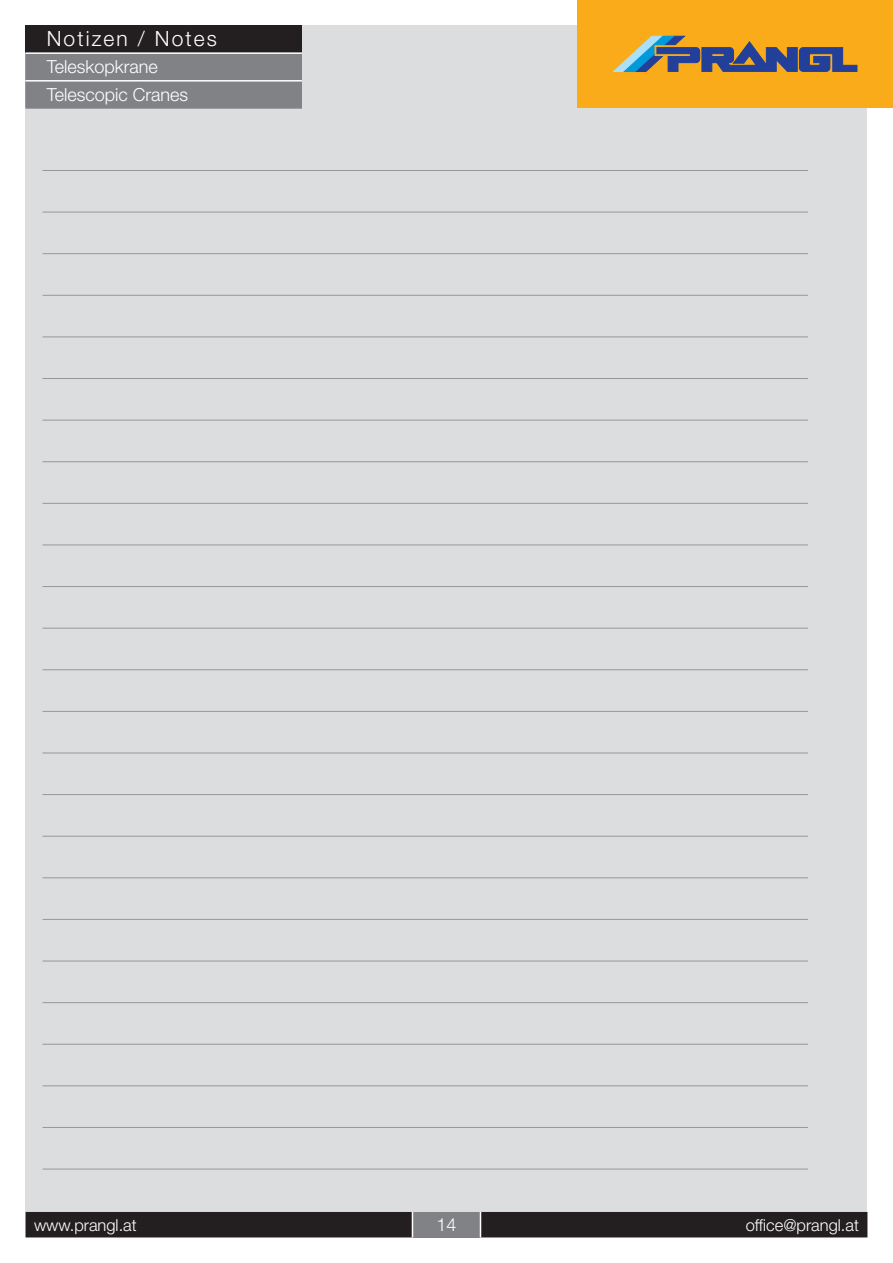
<style>
.page{position:relative;width:893px;height:1263px;background:#fff}
.page>*{position:absolute;margin:0;border:0;box-sizing:border-box;transform-origin:0 0}
.t1{font:300 21px "Helvetica Neue LT Pro";letter-spacing:.1em;color:#fff}
.t2{font:300 18px/28px "Helvetica Neue LT Pro";color:#fff}
.t3{font:300 16.5px "Helvetica Neue LT Pro";color:#fff}
</style>
<div class="page">
<div style="left:26px;top:26px;width:841px;height:1186px;background:#dcdddf"></div>
<svg style="left:26px;top:1212px;width:841px;height:25px;background:#2b2728"></svg>
<div style="left:577px;top:0;width:316px;height:108px;background:#faab1a"></div>
<svg style="left:613px;top:36px;width:244px;height:36px"></svg>
<hr style="left:43px;top:170px;width:765px;height:1px;background:#95979a">
<hr style="left:43px;top:212px;width:765px;height:1px;background:#95979a">
<hr style="left:43px;top:253px;width:765px;height:1px;background:#95979a">
<hr style="left:43px;top:295px;width:765px;height:1px;background:#95979a">
<hr style="left:43px;top:336px;width:765px;height:1px;background:#95979a">
<hr style="left:43px;top:378px;width:765px;height:1px;background:#95979a">
<hr style="left:43px;top:420px;width:765px;height:1px;background:#95979a">
<hr style="left:43px;top:461px;width:765px;height:1px;background:#95979a">
<hr style="left:43px;top:503px;width:765px;height:1px;background:#95979a">
<hr style="left:43px;top:545px;width:765px;height:1px;background:#95979a">
<hr style="left:43px;top:586px;width:765px;height:1px;background:#95979a">
<hr style="left:43px;top:628px;width:765px;height:1px;background:#95979a">
<hr style="left:43px;top:669px;width:765px;height:1px;background:#95979a">
<hr style="left:43px;top:711px;width:765px;height:1px;background:#95979a">
<hr style="left:43px;top:753px;width:765px;height:1px;background:#95979a">
<hr style="left:43px;top:794px;width:765px;height:1px;background:#95979a">
<hr style="left:43px;top:836px;width:765px;height:1px;background:#95979a">
<hr style="left:43px;top:877px;width:765px;height:1px;background:#95979a">
<hr style="left:43px;top:919px;width:765px;height:1px;background:#95979a">
<hr style="left:43px;top:961px;width:765px;height:1px;background:#95979a">
<hr style="left:43px;top:1002px;width:765px;height:1px;background:#95979a">
<hr style="left:43px;top:1044px;width:765px;height:1px;background:#95979a">
<hr style="left:43px;top:1085px;width:765px;height:1px;background:#95979a">
<hr style="left:43px;top:1127px;width:765px;height:1px;background:#95979a">
<hr style="left:43px;top:1169px;width:765px;height:1px;background:#95979a">
<div style="left:26px;top:26px;width:276px;height:27px;background:#231f20"></div>
<div style="left:26px;top:54px;width:276px;height:54px;background:#808285"></div>
<hr style="left:26px;top:52px;width:276px;height:2px;background:#fff">
<hr style="left:26px;top:80px;width:276px;height:2px;background:#fff">
<p class="t1" style="left:47px;top:26px;width:172px">Notizen / Notes</p>
<p class="t1" style="left:47px;top:26px;width:93px">PTK 250</p>
<p class="t2" style="left:47px;top:53px;width:143px">Teleskopkrane<br>Telescopic Cranes</p>
<p class="t2" style="left:436px;top:1210px;width:22px">14</p>
<p class="t3" style="left:34px;top:1215px;width:104px">www.prangl.at</p>
<p class="t3" style="left:746px;top:1215px;width:115px">office@prangl.at</p>
</div>
